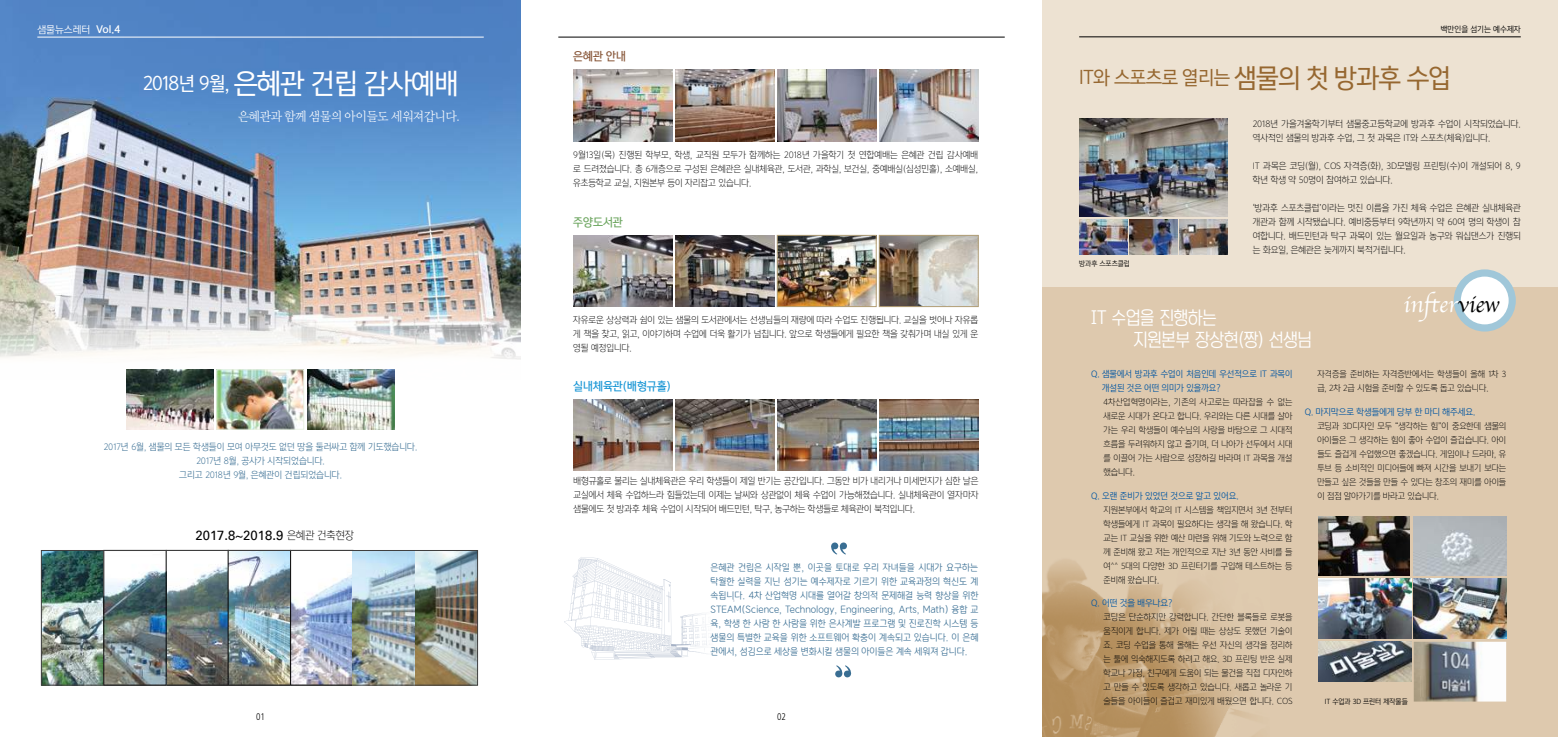
<style>
.page{position:relative;width:1558px;height:737px;background:#fff}
.page>*{position:absolute;margin:0;border:0;box-sizing:border-box;transform-origin:0 0}
.t1{font:27.12px "Yoon Gothic Pro 750";letter-spacing:-.03em;color:#fff;scale:.95 1}
.t2{font:23.62px "Apple Chancery";color:#fff}
.t3{font:18.38px/21.9px "Yoon Meolijeongche 2 L";color:#fff;scale:.96 1}
.t4{font:18.38px "Yoon Gothic Pro 750";letter-spacing:-.03em;color:#966730;scale:.95 1}
.t5{font:13.12px "Univers";color:#000}
.t6{font:12.25px "Yoon Myungjo Pro 730";letter-spacing:-.025em;color:#fff;scale:.95 1}
.t7{font:10.94px "Yoon Gothic Pro 760";color:#1996d5;scale:.95 1}
.t8{font:10.94px "Yoon Gothic Pro 760";color:#6fa762;scale:.95 1}
.t9{font:10.94px "Yoon Gothic Pro 760";color:#885739;scale:.95 1}
.t10{font:9.62px "Yoon Gothic Pro 740";color:#fff}
.t11{font:300 condensed 9.62px "Frutiger LT Std";color:#000;scale:.95 1}
.t12{font:9.19px/14px "Yoon Gothic Pro 720";color:#000;text-align:justify;scale:.95 1}
.t13{font:9.19px/14px "Yoon Gothic Pro 730";color:#396e93;text-align:center;scale:.95 1}
.t14{font:8.75px/14px "Yoon Gothic Pro 720";color:#000;text-align:justify;scale:.95 1}
.t15{font:8.75px/14px "Yoon Gulim Pro 740";color:#396e93;text-align:justify;scale:.95 1}
.t16{font:8.75px/14px "Yoon Gothic Pro 740";color:#0055a2;scale:.95 1}
.t17{font:7.88px "Yoon Gothic Pro 740";color:#000;scale:.95 1}
.t18{font:7px "Yoon Gothic Pro 740";color:#000;scale:.95 1}
.s1{font-family:"Yoon Gothic Pro 770"}
.s2{font-size:18.38px}
.s3{font-family:"Yoon Gothic Pro 720";font-size:10.94px}
.s4{font-size:25.38px}
.s5{color:#000}
</style>
<div class="page">
<div style="left:1042px;top:0;width:516px;height:737px;background:#ede2d2"></div>
<div style="left:1042px;top:288px;width:516px;height:449px;background:#dec9ae"></div>
<img style="left:1042px;top:560px;width:212px;height:177px">
<img style="left:0;top:0;width:521px;height:379px">
<hr style="left:558px;top:37px;width:447px;height:1px;background:#000">
<img style="left:126px;top:370px;width:87px;height:59px">
<img style="left:219px;top:371px;width:83px;height:56px">
<div style="left:217px;top:369px;width:87px;height:60px;border:1px solid #e8f2e2"></div>
<img style="left:307px;top:370px;width:87px;height:59px">
<img style="left:573px;top:235px;width:99px;height:71px">
<img style="left:675px;top:235px;width:99px;height:71px">
<img style="left:779px;top:237px;width:95px;height:68px">
<div style="left:777px;top:235px;width:99px;height:72px;border:1px solid #b39f76"></div>
<img style="left:881px;top:237px;width:95px;height:68px">
<div style="left:879px;top:235px;width:99px;height:72px;border:1px solid #b39f76"></div>
<img style="left:573px;top:70px;width:99px;height:71px">
<img style="left:675px;top:70px;width:99px;height:71px">
<img style="left:777px;top:70px;width:99px;height:71px">
<img style="left:879px;top:70px;width:99px;height:71px">
<img style="left:573px;top:399px;width:99px;height:72px">
<img style="left:675px;top:399px;width:99px;height:72px">
<img style="left:777px;top:399px;width:99px;height:72px">
<img style="left:879px;top:399px;width:99px;height:72px">
<img style="left:43px;top:552px;width:433px;height:131px">
<div style="left:166px;top:550px;width:63px;height:135px;border:1px solid #000"></div>
<div style="left:290px;top:550px;width:63px;height:135px;border:1px solid #000"></div>
<img style="left:1079px;top:118px;width:149px;height:99px">
<img style="left:1079px;top:219px;width:149px;height:35px">
<img style="left:1319px;top:516px;width:90px;height:60px">
<img style="left:1413px;top:516px;width:93px;height:60px">
<img style="left:1319px;top:578px;width:92px;height:60px">
<img style="left:1413px;top:578px;width:93px;height:60px">
<img style="left:1413px;top:641px;width:93px;height:60px">
<img style="left:1319px;top:641px;width:92px;height:40px">
<div style="left:41px;top:550px;width:437px;height:135px;border:1px solid #3f3f3f"></div>
<div style="left:1453px;top:269px;width:62px;height:62px;background:#a0c7d9;border-radius:50%"></div>
<div style="left:1461px;top:276px;width:47px;height:48px;background:#fff;border-radius:50%"></div>
<svg style="left:564px;top:557px;width:171px;height:103px"></svg>
<svg style="left:831px;top:542px;width:16px;height:12px"></svg>
<svg style="left:835px;top:665px;width:16px;height:12px"></svg>
<hr style="left:37px;top:37px;width:447px;height:1px;background:#fff">
<hr style="left:1079px;top:37px;width:441px;height:1px;background:#000">
<p class="t10" style="left:37px;top:24px;width:85px">샘물뉴스레터 <span class="s1">Vol.4</span></p>
<p class="t17" style="left:1440px;top:25px;width:86px">백만인을 섬기는 예수제자</p>
<h1 class="t1" style="left:143px;top:65px;width:334px"><span class="s2">2018년 9월,</span> 은혜관 건립 감사예배</h1>
<h3 class="t6" style="left:238px;top:108px;width:234px">은혜관과 함께 샘물의 아이들도 세워져갑니다.</h3>
<p class="t13" style="left:104px;top:439px;width:331px">2017년 6월, 샘물의 모든 학생들이 모여 아무것도 없던 땅을 둘러싸고 함께 기도했습니다.<br>2017년 8월, 공사가 시작되었습니다.<br>그리고 2018년 9월, 은혜관이 건립되었습니다.</p>
<h3 class="t5" style="left:195px;top:527px;width:160px">2017.8~2018.9 <span class="s3">은혜관 건축현장</span></h3>
<p class="t11" style="left:256px;top:711px;width:10px">01</p>
<p class="t9" style="left:573px;top:49px;width:57px">은혜관 안내</p>
<p class="t12" style="left:573px;top:148px;width:428px">9월13일(목) 진행된 학부모, 학생, 교직원 모두가 함께하는 2018년 가을학기 첫 연합예배는 은혜관 건립 감사예배 로 드려졌습니다. 총 6개층으로 구성된 은혜관은 실내체육관, 도서관, 과학실, 보건실, 중예배실(심성민홀), 소예배실, 유초등학교 교실, 지원본부 등이 자리잡고 있습니다.</p>
<p class="t8" style="left:573px;top:214px;width:54px">주양도서관</p>
<p class="t12" style="left:573px;top:312px;width:428px">자유로운 상상력과 쉼이 있는 샘물의 도서관에서는 선생님들의 재량에 따라 수업도 진행됩니다. 교실을 벗어나 자유롭 게 책을 찾고, 읽고, 이야기하며 수업에 더욱 활기가 넘칩니다. 앞으로 학생들에게 필요한 책을 갖춰가며 내실 있게 운 영될 예정입니다.</p>
<p class="t7" style="left:573px;top:378px;width:105px">실내체육관(배형규홀)</p>
<p class="t12" style="left:573px;top:474px;width:428px">배형규홀로 불리는 실내체육관은 우리 학생들이 제일 반기는 공간입니다. 그동안 비가 내리거나 미세먼지가 심한 날은 교실에서 체육 수업하느라 힘들었는데 이제는 날씨와 상관없이 체육 수업이 가능해졌습니다. 실내체육관이 열자마자 샘물에도 첫 방과후 체육 수업이 시작되어 배드민턴, 탁구, 농구하는 학생들로 체육관이 북적입니다.</p>
<p class="t15" style="left:710px;top:560px;width:283px">은혜관 건립은 시작일 뿐, 이곳을 토대로 우리 자녀들을 시대가 요구하는 탁월한 실력을 지닌 섬기는 예수제자로 기르기 위한 교육과정의 혁신도 계 속됩니다. 4차 산업혁명 시대를 열어갈 창의적 문제해결 능력 향상을 위한 STEAM(Science, Technology, Engineering, Arts, Math) 융합 교 육, 학생 한 사람 한 사람을 위한 은사계발 프로그램 및 진로진학 시스템 등 샘물의 특별한 교육을 위한 소프트웨어 확충이 계속되고 있습니다. 이 은혜 관에서, 섬김으로 세상을 변화시킬 샘물의 아이들은 계속 세워져 갑니다.</p>
<p class="t11" style="left:777px;top:711px;width:10px">02</p>
<h3 class="t4" style="left:1079px;top:65px;width:393px">IT와 스포츠로 열리는 <span class="s4">샘물의 첫 방과후 수업</span></h3>
<p class="t18" style="left:1079px;top:259px;width:55px">방과후 스포츠클럽</p>
<p class="t12" style="left:1253px;top:117px;width:283px">2018년 가을겨울학기부터 샘물중고등학교에 방과후 수업이 시작되었습니다. 역사적인 샘물의 방과후 수업, 그 첫 과목은 IT와 스포츠(체육)입니다.</p>
<p class="t12" style="left:1253px;top:159px;width:283px">IT 과목은 코딩(월), COS 자격증(화), 3D모델링 프린팅(수)이 개설되어 8, 9 학년 학생 약 50명이 참여하고 있습니다.</p>
<p class="t12" style="left:1253px;top:201px;width:283px">‘방과후 스포츠클럽’이라는 멋진 이름을 가진 체육 수업은 은혜관 실내체육관 개관과 함께 시작됐습니다. 예비중등부터 9학년까지 약 60여 명의 학생이 참 여합니다. 배드민턴과 탁구 과목이 있는 월요일과 농구와 워십댄스가 진행되 는 화요일, 은혜관은 늦게까지 북적거립니다.</p>
<h3 class="t3" style="left:1133px;top:307px;width:187px;text-indent:-42px">IT 수업을 진행하는<br>지원본부 장상현(짱) 선생님</h3>
<h2 class="t2" style="left:1403px;top:286px;width:97px">infter<span class="s5">view</span></h2>
<p class="t16" style="left:1102px;top:367px;width:202px;text-indent:-11px">Q. 샘물에서 방과후 수업이 처음인데 우선적으로 IT 과목이 개설된 것은 어떤 의미가 있을까요?</p>
<p class="t14" style="left:1103px;top:395px;width:200px">4차산업혁명이라는, 기존의 사고로는 따라잡을 수 없는 새로운 시대가 온다고 합니다. 우리와는 다른 시대를 살아 가는 우리 학생들이 예수님의 사랑을 바탕으로 그 시대적 흐름을 두려워하지 않고 즐기며, 더 나아가 선두에서 시대 를 이끌어 가는 사람으로 성장하길 바라며 IT 과목을 개설 했습니다.</p>
<p class="t16" style="left:1091px;top:488px;width:157px">Q. 오랜 준비가 있었던 것으로 알고 있어요.</p>
<p class="t14" style="left:1103px;top:502px;width:200px">지원본부에서 학교의 IT 시스템을 책임지면서 3년 전부터 학생들에게 IT 과목이 필요하다는 생각을 해 왔습니다. 학 교는 IT 교실을 위한 예산 마련을 위해 기도와 노력으로 함 께 준비해 왔고 저는 개인적으로 지난 3년 동안 사비를 들 여^^ 5대의 다양한 3D 프린터기를 구입해 테스트하는 등 준비해 왔습니다.</p>
<p class="t16" style="left:1091px;top:596px;width:87px">Q. 어떤 것을 배우나요?</p>
<p class="t14" style="left:1103px;top:610px;width:200px">코딩은 단순하지만 강력합니다. 간단한 블록들로 로봇을 움직이게 합니다. 제가 어릴 때는 상상도 못했던 기술이 죠. 코딩 수업을 통해 올해는 우선 자신의 생각을 정리하 는 툴에 익숙해지도록 하려고 해요. 3D 프린팅 반은 실제 학교나 가정, 친구에게 도움이 되는 물건을 직접 디자인하 고 만들 수 있도록 생각하고 있습니다. 새롭고 놀라운 기 술들을 아이들이 즐겁고 재미있게 배웠으면 합니다. COS</p>
<p class="t14" style="left:1317px;top:367px;width:200px">자격증을 준비하는 자격증반에서는 학생들이 올해 1차 3 급, 2차 2급 시험을 준비할 수 있도록 돕고 있습니다.</p>
<p class="t16" style="left:1305px;top:404px;width:181px">Q. 마지막으로 학생들에게 당부 한 마디 해주세요.</p>
<p class="t14" style="left:1317px;top:418px;width:200px">코딩과 3D디자인 모두 “생각하는 힘”이 중요한데 샘물의 아이들은 그 생각하는 힘이 좋아 수업이 즐겁습니다. 아이 들도 즐겁게 수업했으면 좋겠습니다. 게임이나 드라마, 유 투브 등 소비적인 미디어들에 빠져 시간을 보내기 보다는 만들고 싶은 것들을 만들 수 있다는 창조의 재미를 아이들 이 점점 알아가기를 바라고 있습니다.</p>
<p class="t18" style="left:1325px;top:697px;width:89px">IT 수업과 3D 프린터 제작물들</p>
</div>
